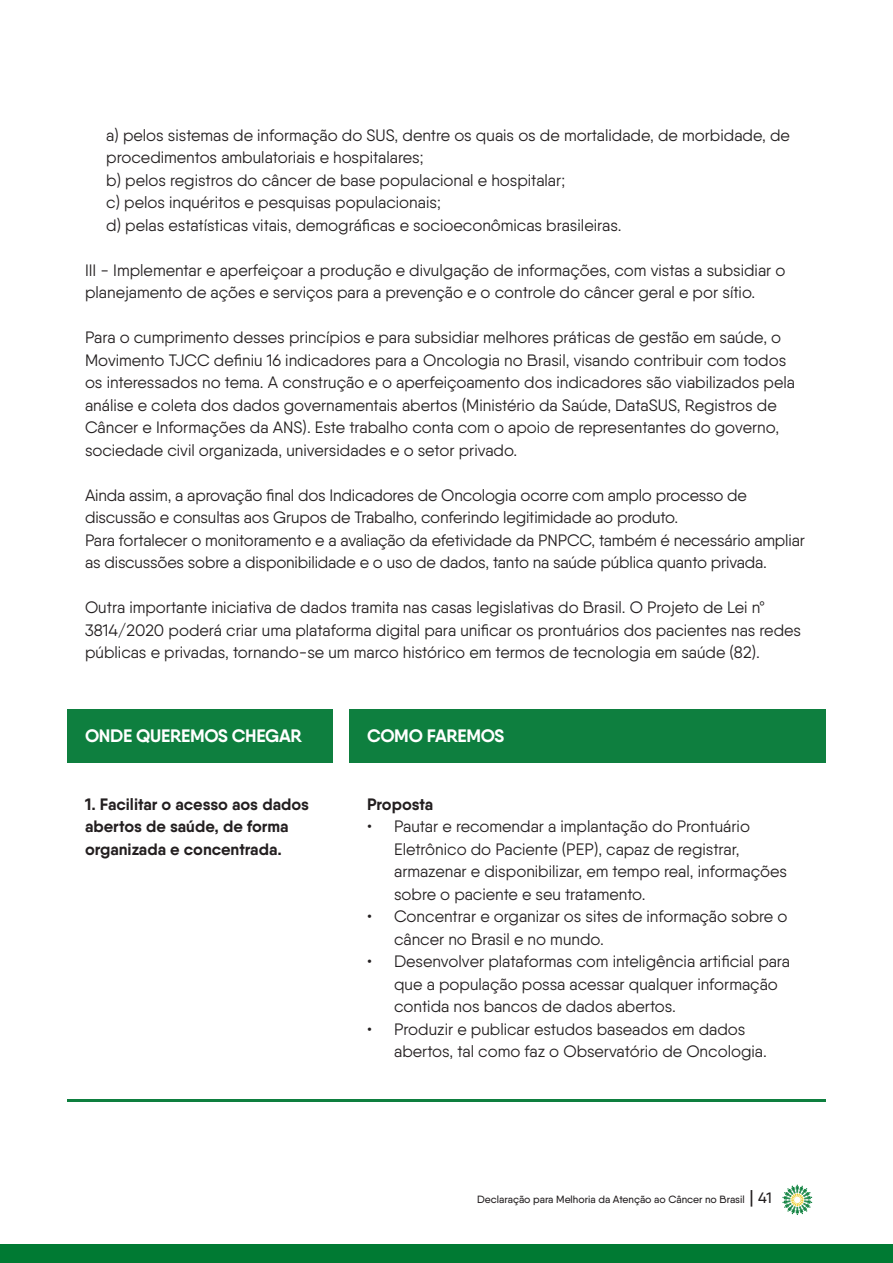
<style>
.page{position:relative;width:893px;height:1263px;background:#fff}
.page>*{position:absolute;margin:0;border:0;box-sizing:border-box;transform-origin:0 0}
.t1{font:700 18px "Qanelas";letter-spacing:-.015em;color:#fff}
.t2{font:16.5px/22.5px "Qanelas";color:#231f20}
.t3{font:700 16.5px/22.5px "Qanelas";color:#231f20}
.t4{font:500 10.5px "Qanelas";color:#231f20}
.s1{font-size:18px}
.s2{font-size:15px}
</style>
<div class="page">
<svg style="left:782px;top:1184px;width:30px;height:31px"></svg>
<div style="left:0;top:1244px;width:893px;height:19px;background:#007a33"></div>
<div style="left:67px;top:709px;width:759px;height:54px;background:#0e7f3f"></div>
<hr style="left:67px;top:1099px;width:759px;height:3px;background:#0e7f3f">
<div style="left:333px;top:701px;width:16px;height:67px;background:#fff"></div>
<p class="t2" style="left:106px;top:124px;width:685px">a) pelos sistemas de informação do SUS, dentre os quais os de mortalidade, de morbidade, de procedimentos ambulatoriais e hospitalares;</p>
<p class="t2" style="left:106px;top:169px;width:460px">b) pelos registros do câncer de base populacional e hospitalar;</p>
<p class="t2" style="left:106px;top:191px;width:336px">c) pelos inquéritos e pesquisas populacionais;</p>
<p class="t2" style="left:106px;top:214px;width:517px">d) pelas estatísticas vitais, demográficas e socioeconômicas brasileiras.</p>
<p class="t2" style="left:85px;top:259px;width:702px">III - Implementar e aperfeiçoar a produção e divulgação de informações, com vistas a subsidiar o planejamento de ações e serviços para a prevenção e o controle do câncer geral e por sítio.</p>
<p class="t2" style="left:85px;top:326px;width:711px">Para o cumprimento desses princípios e para subsidiar melhores práticas de gestão em saúde, o Movimento TJCC definiu 16 indicadores para a Oncologia no Brasil, visando contribuir com todos os interessados no tema. A construção e o aperfeiçoamento dos indicadores são viabilizados pela análise e coleta dos dados governamentais abertos (Ministério da Saúde, DataSUS, Registros de Câncer e Informações da ANS). Este trabalho conta com o apoio de representantes do governo, sociedade civil organizada, universidades e o setor privado.</p>
<p class="t2" style="left:85px;top:484px;width:663px">Ainda assim, a aprovação final dos Indicadores de Oncologia ocorre com amplo processo de discussão e consultas aos Grupos de Trabalho, conferindo legitimidade ao produto.</p>
<p class="t2" style="left:85px;top:529px;width:721px">Para fortalecer o monitoramento e a avaliação da efetividade da PNPCC, também é necessário ampliar as discussões sobre a disponibilidade e o uso de dados, tanto na saúde pública quanto privada.</p>
<p class="t2" style="left:85px;top:596px;width:718px">Outra importante iniciativa de dados tramita nas casas legislativas do Brasil. O Projeto de Lei nº<br>3814/2020 poderá criar uma plataforma digital para unificar os prontuários dos pacientes nas redes públicas e privadas, tornando-se um marco histórico em termos de tecnologia em saúde (82).</p>
<p class="t1" style="left:85px;top:724px;width:218px">ONDE QUEREMOS CHEGAR</p>
<p class="t3" style="left:85px;top:792px;width:226px">1. Facilitar o acesso aos dados abertos de saúde, de forma organizada e concentrada.</p>
<p class="t1" style="left:367px;top:724px;width:139px">COMO FAREMOS</p>
<p class="t3" style="left:367px;top:792px;width:68px">Proposta</p>
<p class="t2" style="left:394px;top:815px;width:395px;text-indent:-27px">• Pautar e recomendar a implantação do Prontuário Eletrônico do Paciente (PEP), capaz de registrar, armazenar e disponibilizar, em tempo real, informações sobre o paciente e seu tratamento.</p>
<p class="t2" style="left:394px;top:905px;width:395px;text-indent:-27px">• Concentrar e organizar os sites de informação sobre o câncer no Brasil e no mundo.</p>
<p class="t2" style="left:394px;top:950px;width:397px;text-indent:-27px">• Desenvolver plataformas com inteligência artificial para que a população possa acessar qualquer informação contida nos bancos de dados abertos.</p>
<p class="t2" style="left:394px;top:1017px;width:374px;text-indent:-27px">• Produzir e publicar estudos baseados em dados abertos, tal como faz o Observatório de Oncologia.</p>
<p class="t4" style="left:477px;top:1193px;width:296px">Declaração para Melhoria da Atenção ao Câncer no Brasil <span class="s1">|</span> <span class="s2">41</span></p>
</div>
